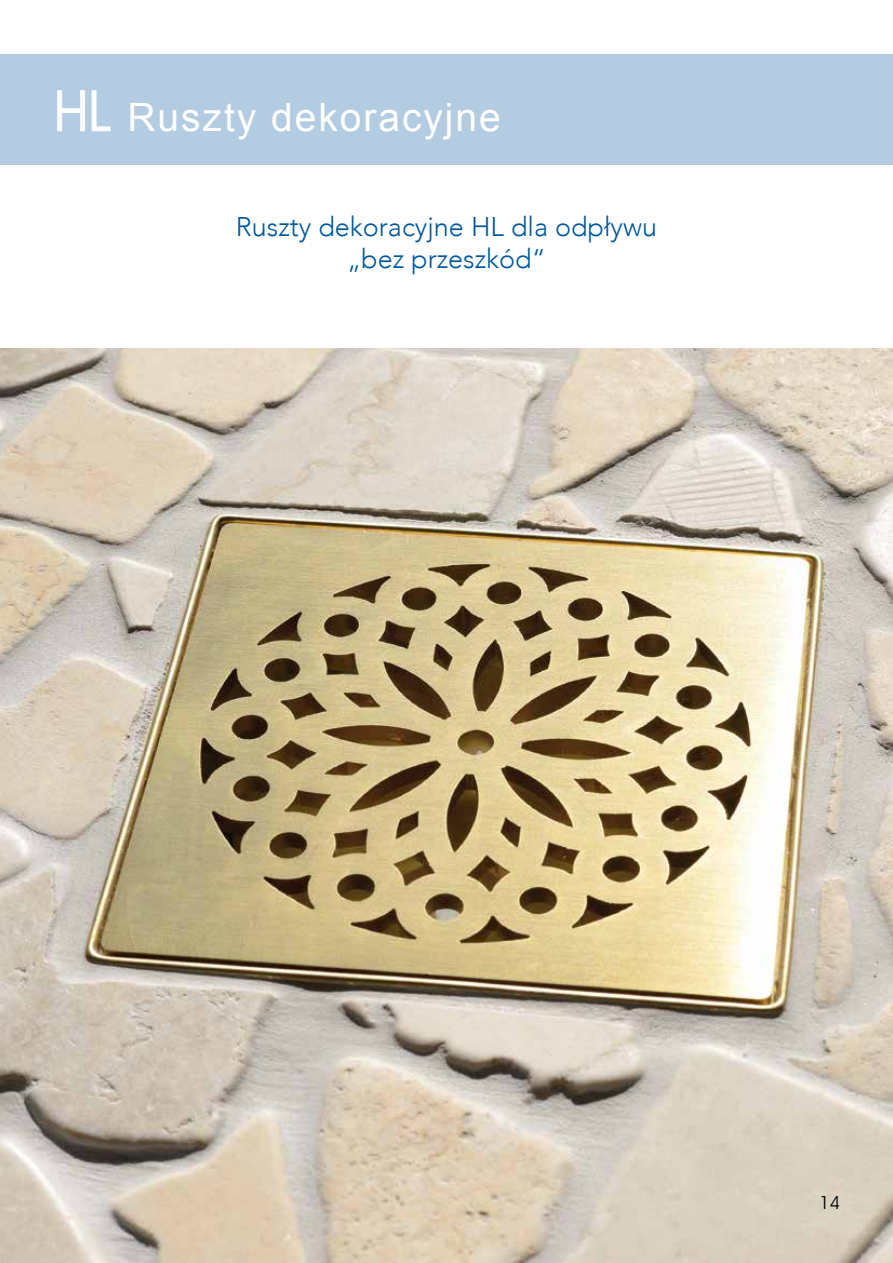
<style>
.page{position:relative;width:893px;height:1263px;background:#fff}
.page>*{position:absolute;margin:0;border:0;box-sizing:border-box;transform-origin:0 0}
.t1{font:39px "Arial";letter-spacing:.05em;color:#fff}
.t2{font:300 27px/32.4px "Avenir LT Com";color:#00579d;text-align:center}
.t3{font:18px "Avant Garde IT Cby BT";color:#000}
.s1{font-family:"Avant Garde IT Cby BT";font-size:56.25px}
</style>
<div class="page">
<img style="left:0;top:349px;width:893px;height:914px">
<div style="left:0;top:54px;width:893px;height:111px;background:#b3cce1"></div>
<svg style="left:57px;top:90px;width:28px;height:42px"></svg>
<svg style="left:91px;top:90px;width:20px;height:42px"></svg>
<h1 class="t1" style="left:54px;top:92px;width:448px"><span class="s1">HL</span> Ruszty dekoracyjne</h1>
<p class="t2" style="left:236px;top:210px;width:423px">Ruszty dekoracyjne HL dla odpływu „bez przeszkód“</p>
<p class="t3" style="left:820px;top:1192px;width:22px">14</p>
</div>
